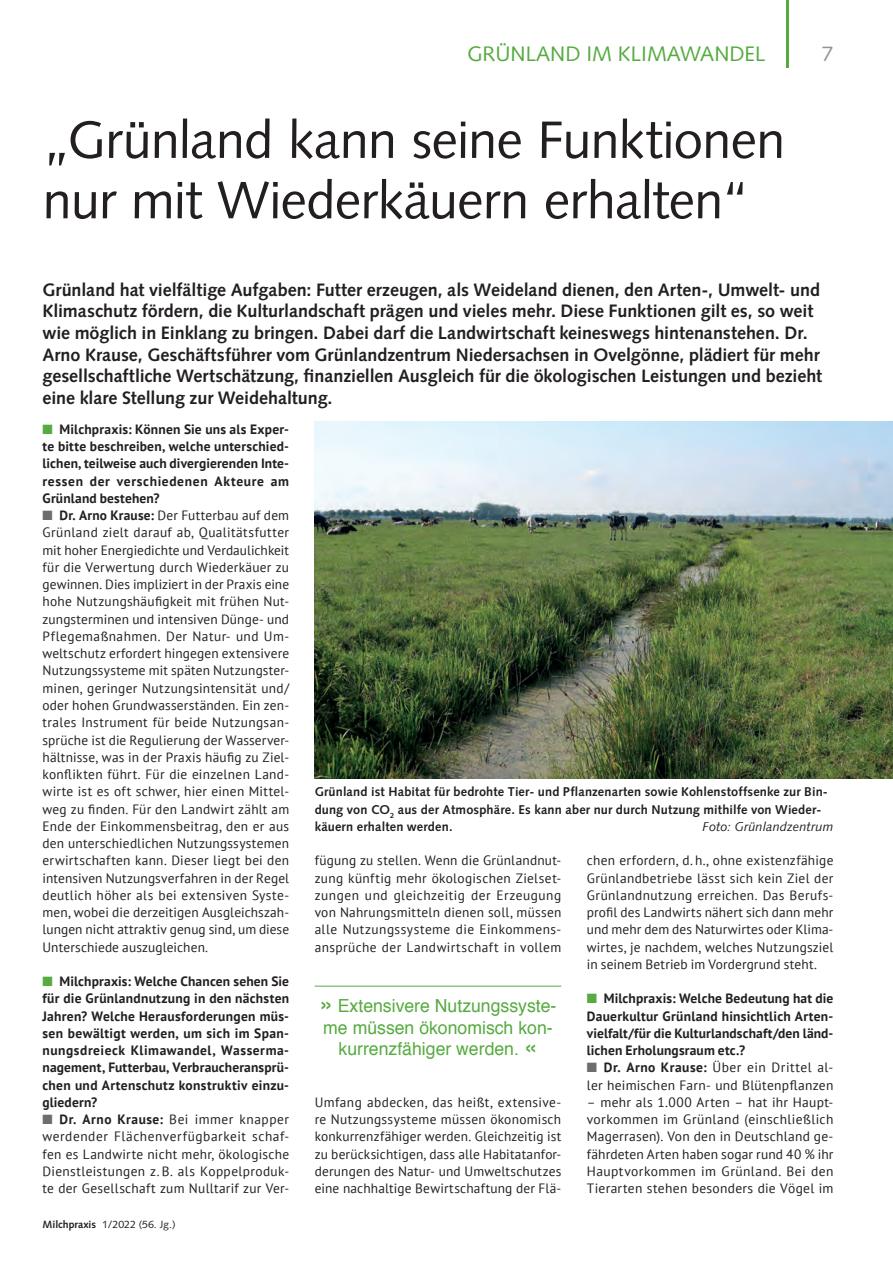
<style>
.page{position:relative;width:893px;height:1263px;background:#fff}
.page>*{position:absolute;margin:0;border:0;box-sizing:border-box;transform-origin:0 0}
.t1{font:52.5px/60.3px "Syntax LT Std";letter-spacing:-.015em;color:#231f20}
.t2{font:21px "Syntax LT Std";color:#56ab40}
.t3{font:21px "Syntax LT Std";color:#939598}
.t4{font:700 18px/21.6px "Syntax LT Std";letter-spacing:-.005em;color:#231f20}
.t5{font:18px/21.6px "Helvetica";color:#56ab40;text-align:center}
.t6{font:13.5px/17.2px "PT Sans";letter-spacing:.02em;color:#231f20;text-align:justify}
.t7{font:700 13.5px/17.2px "PT Sans";letter-spacing:.02em;color:#231f20;text-align:justify}
.t8{font:700 12.75px/17.2px "Syntax LT Std";letter-spacing:.01em;color:#231f20}
.t9{font:italic 12.75px "Syntax LT Std";letter-spacing:.01em;color:#231f20}
.t10{font:10.5px "Syntax LT Std";color:#231f20}
.s1{color:#56ab40}
.s2{color:#6c6d70}
.s3{font-weight:700}
.s4{font-size:24px}
</style>
<div class="page">
<hr style="left:787px;top:0;width:2px;height:68px;background:#56ab40">
<img style="left:315px;top:422px;width:578px;height:357px">
<hr style="left:315px;top:986px;width:246px;height:1px;background:#56ab40">
<h2 class="t2" style="left:467px;top:41px;width:30px">Grünland</h2>
<h2 class="t2" style="left:586px;top:41px;width:59px">im Klimawandel</h2>
<h2 class="t3" style="left:822px;top:41px;width:13px">7</h2>
<h1 class="t1" style="left:43px;top:110px;width:744px">„Grünland kann seine Funktionen nur mit Wiederkäuern erhalten“</h1>
<p class="t4" style="left:43px;top:279px;width:781px">Grünland hat vielfältige Aufgaben: Futter erzeugen, als Weideland dienen, den Arten-, Umwelt- und Klimaschutz fördern, die Kulturlandschaft prägen und vieles mehr. Diese Funktionen gilt es, so weit wie möglich in Einklang zu bringen. Dabei darf die Landwirtschaft keineswegs hintenanstehen. Dr.<br>Arno Krause, Geschäftsführer vom Grünlandzentrum Niedersachsen in Ovelgönne, plädiert für mehr gesellschaftliche Wertschätzung, finanziellen Ausgleich für die ökologischen Leistungen und bezieht eine klare Stellung zur Weidehaltung.</p>
<p class="t7" style="left:43px;top:420px;width:248px"><span class="s1">■</span> Milchpraxis: Können Sie uns als Exper&shy;te bitte beschreiben, welche unterschied&shy;lichen, teilweise auch divergierenden Inte&shy;ressen der verschiedenen Akteure am Grünland bestehen?</p>
<p class="t6" style="left:43px;top:506px;width:248px"><span class="s2">■</span> <span class="s3">Dr. Arno Krause:</span> Der Futterbau auf dem Grünland zielt darauf ab, Qualitätsfutter mit hoher Energiedichte und Verdaulichkeit für die Verwertung durch Wiederkäuer zu gewinnen. Dies impliziert in der Praxis eine hohe Nutzungshäufigkeit mit frühen Nut&shy;zungsterminen und intensiven Dünge- und Pflegemaßnahmen. Der Natur- und Um&shy;weltschutz erfordert hingegen extensivere Nutzungssysteme mit späten Nutzungster&shy;minen, geringer Nutzungsintensität und/ oder hohen Grundwasserständen. Ein zen&shy;trales Instrument für beide Nutzungsan&shy;sprüche ist die Regulierung der Wasserver&shy;hältnisse, was in der Praxis häufig zu Ziel&shy;konflikten führt. Für die einzelnen Land&shy;wirte ist es oft schwer, hier einen Mittel&shy;weg zu finden. Für den Landwirt zählt am Ende der Einkommensbeitrag, den er aus den unterschiedlichen Nutzungssystemen erwirtschaften kann. Dieser liegt bei den intensiven Nutzungsverfahren in der Regel deutlich höher als bei extensiven Syste&shy;men, wobei die derzeitigen Ausgleichszah&shy;lungen nicht attraktiv genug sind, um diese Unterschiede auszugleichen.</p>
<p class="t7" style="left:43px;top:972px;width:248px"><span class="s1">■</span> Milchpraxis: Welche Chancen sehen Sie für die Grünlandnutzung in den nächsten Jahren? Welche Herausforderungen müs&shy;sen bewältigt werden, um sich im Span&shy;nungsdreieck Klimawandel, Wasserma&shy;nagement, Futterbau, Verbraucheransprü&shy;chen und Artenschutz konstruktiv einzu&shy;gliedern?</p>
<p class="t6" style="left:43px;top:1110px;width:248px"><span class="s2">■</span> <span class="s3">Dr. Arno Krause:</span> Bei immer knapper werdender Flächenverfügbarkeit schaf&shy;fen es Landwirte nicht mehr, ökologische Dienstleistungen z. B. als Koppelproduk&shy;te der Gesellschaft zum Nulltarif zur Ver-</p>
<p class="t8" style="left:315px;top:783px;width:515px">Grünland ist Habitat für bedrohte Tier- und Pflanzenarten sowie Kohlenstoffsenke zur Bin&shy;dung von CO<sub>2</sub> aus der Atmosphäre. Es kann aber nur durch Nutzung mithilfe von Wieder&shy;käuern erhalten werden.</p>
<p class="t9" style="left:703px;top:819px;width:132px">Foto: Grünlandzentrum</p>
<p class="t6" style="left:587px;top:851px;width:248px">chen erfordern, d. h., ohne existenzfähige Grünlandbetriebe lässt sich kein Ziel der Grünlandnutzung erreichen. Das Berufs&shy;profil des Landwirts nähert sich dann mehr und mehr dem des Naturwirtes oder Klima&shy;wirtes, je nachdem, welches Nutzungsziel in seinem Betrieb im Vordergrund steht.</p>
<p class="t7" style="left:587px;top:990px;width:248px"><span class="s1">■</span> Milchpraxis: Welche Bedeutung hat die Dauerkultur Grünland hinsichtlich Arten&shy;vielfalt/für die Kulturlandschaft/den länd&shy;lichen Erholungsraum etc.?</p>
<p class="t6" style="left:587px;top:1058px;width:248px"><span class="s2">■</span> <span class="s3">Dr. Arno Krause:</span> Über ein Drittel al&shy;ler heimischen Farn- und Blütenpflanzen</p>
<p class="t6" style="left:587px;top:1093px;width:248px">– mehr als 1.000 Arten – hat ihr Haupt&shy;vorkommen im Grünland (einschließlich Magerrasen). Von den in Deutschland ge&shy;fährdeten Arten haben sogar rund 40 % ihr Hauptvorkommen im Grünland. Bei den Tierarten stehen besonders die Vögel im</p>
<p class="t6" style="left:315px;top:851px;width:248px">fügung zu stellen. Wenn die Grünlandnut&shy;zung künftig mehr ökologischen Zielset&shy;zungen und gleichzeitig der Erzeugung von Nahrungsmitteln dienen soll, müssen alle Nutzungssysteme die Einkommens&shy;ansprüche der Landwirtschaft in vollem</p>
<h3 class="t5" style="left:319px;top:995px;width:238px"><span class="s4">»</span> Extensivere Nutzungssyste&shy;me müssen ökonomisch kon&shy;kurrenzfähiger werden. <span class="s4">«</span></h3>
<p class="t6" style="left:315px;top:1093px;width:248px">Umfang abdecken, das heißt, extensive&shy;re Nutzungssysteme müssen ökonomisch konkurrenzfähiger werden. Gleichzeitig ist zu berücksichtigen, dass alle Habitatanfor&shy;derungen des Natur- und Umweltschutzes eine nachhaltige Bewirtschaftung der Flä-</p>
<p class="t10" style="left:43px;top:1218px;width:135px"><span class="s3">Milchpraxis</span> 1/2022 (56. Jg.)</p>
</div>
